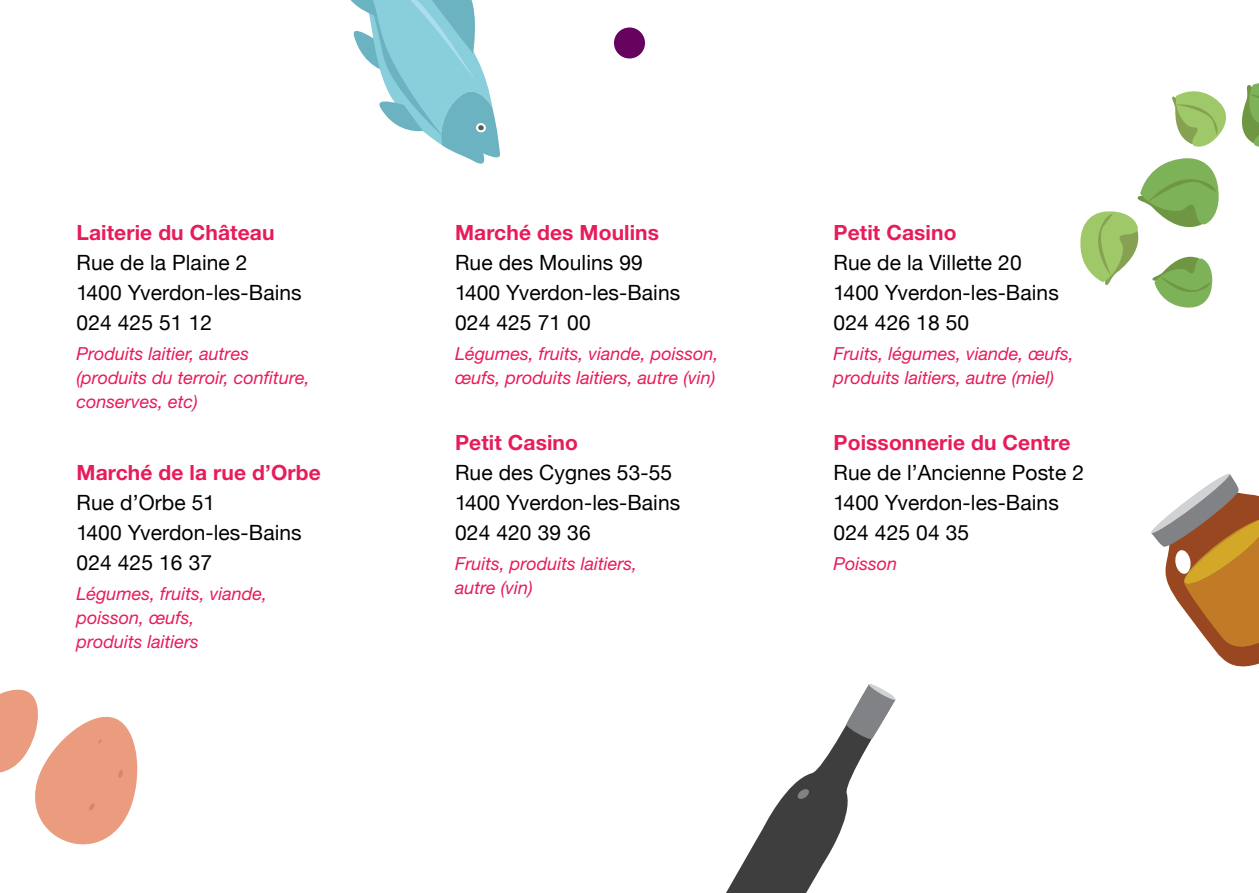
<style>
.page{position:relative;width:1259px;height:893px;background:#fff}
.page>*{position:absolute;margin:0;border:0;box-sizing:border-box;transform-origin:0 0}
.t1{font:21px/30px "Helvetica Neue";letter-spacing:.005em;color:#000}
.t2{font:700 21px "Helvetica Neue";letter-spacing:.005em;color:#e71c5a}
.t3{font:italic 18px/24px "Helvetica Neue";color:#e71c5a}
</style>
<div class="page">
<svg style="left:1151px;top:473px;width:108px;height:194px"></svg>
<svg style="left:0;top:689px;width:138px;height:156px"></svg>
<svg style="left:351px;top:0;width:149px;height:164px"></svg>
<svg style="left:726px;top:684px;width:170px;height:209px"></svg>
<svg style="left:1080px;top:83px;width:179px;height:225px"></svg>
<div style="left:614px;top:27px;width:31px;height:31px;background:#65035f;border-radius:50%"></div>
<p class="t2" style="left:77px;top:220px;width:199px">Laiterie du Château</p>
<p class="t1" style="left:77px;top:247px;width:227px">Rue de la Plaine 2<br>1400 Yverdon-les-Bains<br>024 425 51 12</p>
<p class="t3" style="left:77px;top:341px;width:235px">Produits laitier, autres (produits du terroir, confiture, conserves, etc)</p>
<p class="t2" style="left:77px;top:460px;width:246px">Marché de la rue d’Orbe</p>
<p class="t1" style="left:77px;top:487px;width:227px">Rue d’Orbe 51<br>1400 Yverdon-les-Bains<br>024 425 16 37</p>
<p class="t3" style="left:77px;top:581px;width:192px">Légumes, fruits, viande, poisson, œufs,<br>produits laitiers</p>
<p class="t2" style="left:455px;top:220px;width:205px">Marché des Moulins</p>
<p class="t1" style="left:455px;top:247px;width:227px">Rue des Moulins 99<br>1400 Yverdon-les-Bains<br>024 425 71 00</p>
<p class="t3" style="left:455px;top:341px;width:265px">Légumes, fruits, viande, poisson, œufs, produits laitiers, autre (vin)</p>
<p class="t2" style="left:455px;top:430px;width:124px">Petit Casino</p>
<p class="t1" style="left:455px;top:457px;width:227px">Rue des Cygnes 53-55<br>1400 Yverdon-les-Bains<br>024 420 39 36</p>
<p class="t3" style="left:455px;top:551px;width:183px">Fruits, produits laitiers, autre (vin)</p>
<p class="t2" style="left:833px;top:220px;width:124px">Petit Casino</p>
<p class="t1" style="left:833px;top:247px;width:227px">Rue de la Villette 20<br>1400 Yverdon-les-Bains<br>024 426 18 50</p>
<p class="t3" style="left:833px;top:341px;width:242px">Fruits, légumes, viande, œufs, produits laitiers, autre (miel)</p>
<p class="t2" style="left:833px;top:430px;width:238px">Poissonnerie du Centre</p>
<p class="t1" style="left:833px;top:457px;width:252px">Rue de l’Ancienne Poste 2<br>1400 Yverdon-les-Bains<br>024 425 04 35</p>
<p class="t3" style="left:833px;top:551px;width:65px">Poisson</p>
</div>
